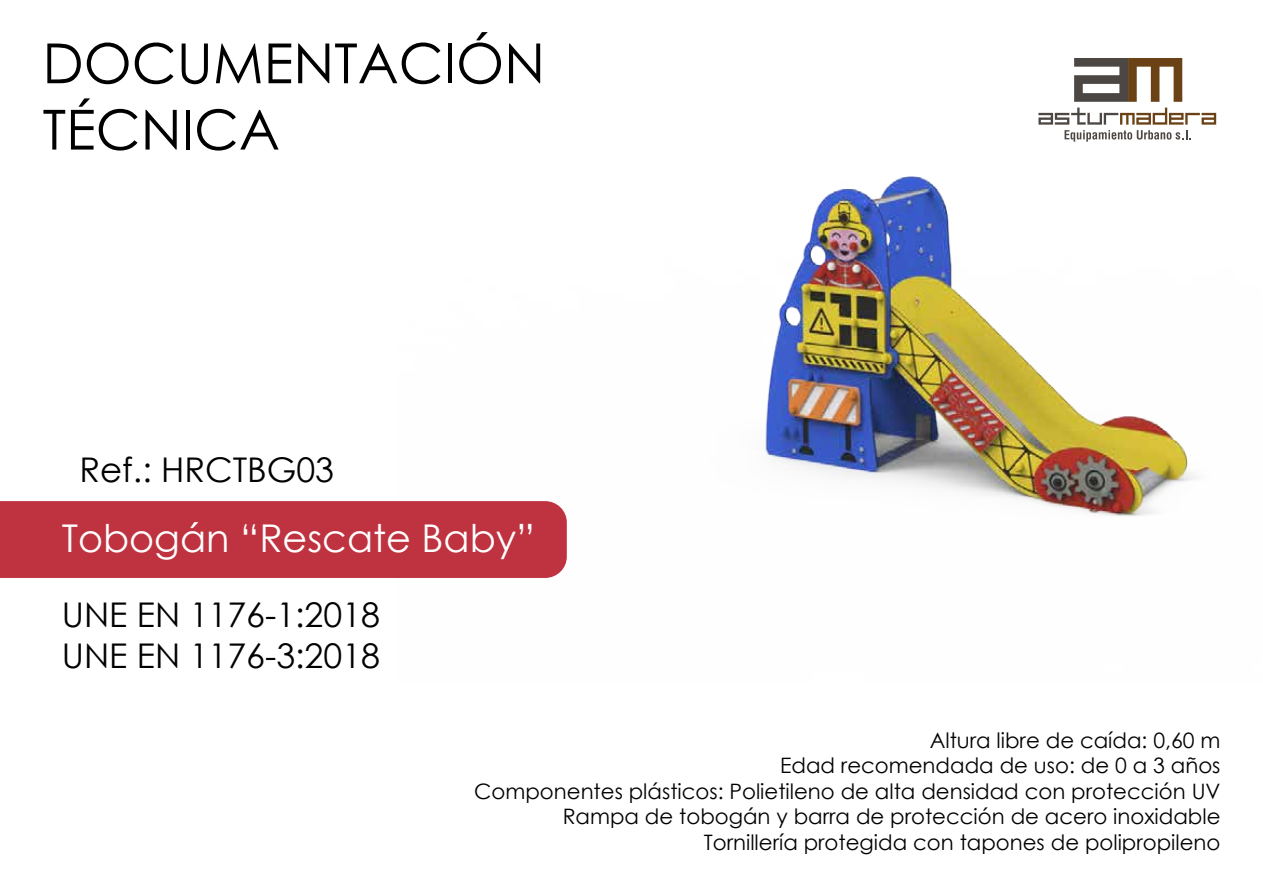
<style>
.page{position:relative;width:1263px;height:893px;background:#fff}
.page>*{position:absolute;margin:0;border:0;box-sizing:border-box;transform-origin:0 0}
.t1{font:55.35px/66.3px "Century Gothic";color:#000}
.t2{font:38.25px "Century Gothic";color:#fff}
.t3{font:34.05px/40.8px "Century Gothic";color:#010003}
.t4{font:21.3px/25.5px "Century Gothic";color:#000;text-align:right}
</style>
<div class="page">
<img style="left:765px;top:58px;width:452px;height:458px">
<div style="left:0;top:501px;width:567px;height:77px;background:#bf323f"></div>
<h1 class="t1" style="left:43px;top:29px;width:504px">DOCUMENTACIÓN<br>TÉCNICA</h1>
<h3 class="t3" style="left:80px;top:448px;width:256px">Ref.: HRCTBG03</h3>
<h2 class="t2" style="left:62px;top:511px;width:475px">Tobogán “Rescate Baby”</h2>
<h3 class="t3" style="left:62px;top:594px;width:320px">UNE EN 1176-1:2018<br>UNE EN 1176-3:2018</h3>
<p class="t4" style="left:474px;top:727px;width:748px">Altura libre de caída: 0,60 m<br>Edad recomendada de uso: de 0 a 3 años<br>Componentes plásticos: Polietileno de alta densidad con protección UV Rampa de tobogán y barra de protección de acero inoxidable Tornillería protegida con tapones de polipropileno</p>
</div>
